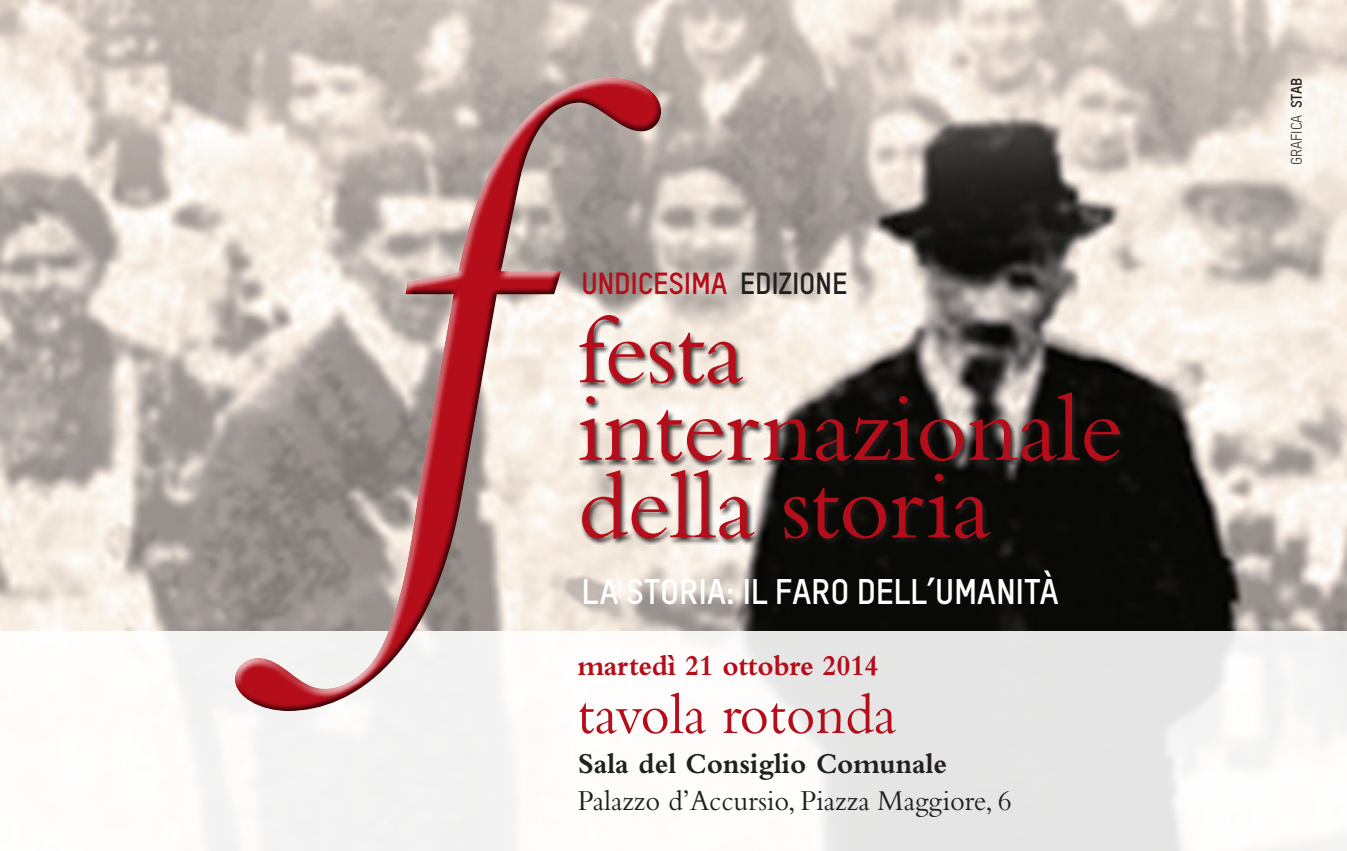
<style>
.page{position:relative;width:1347px;height:851px;background:#fff}
.page>*{position:absolute;margin:0;border:0;box-sizing:border-box;transform-origin:0 0}
.Testo{font:100px "Bembo";letter-spacing:-.01em;color:#b50e1a}
.t1{font:60px "Bembo";color:#b50e1a;scale:.95 1}
.Testo-2{font:700 35px "TSTARPRO";letter-spacing:-.01em;color:#fff}
.t2{font:30px "Bembo";color:#231f20;scale:.95 1}
.t3{font:700 30px "Bembo";color:#231f20;scale:.95 1}
.t4{font:700 30px "Bembo";letter-spacing:-.01em;color:#b50e1a;scale:.95 1}
.Testo-3{font:700 30px "TSTARPRO";letter-spacing:-.01em;color:#b50e1a}
.Testo-4{font:15px "TSTARPRO";letter-spacing:-.01em;color:#231f20}
.s1{color:#231f20}
.s2{font-weight:700}
</style>
<div class="page">
<img style="left:0;top:0;width:1346px;height:631px">
<svg style="left:168px;top:631px;width:1178px;height:219px"></svg>
<div style="left:232px;top:74px;width:430px;height:622px;background:#fff;opacity:.75"></div>
<div style="left:232px;top:93px;width:430px;height:619px;background:#231f20;opacity:.75"></div>
<div style="left:578px;top:314px;width:548px;height:230px;background:#231f20;opacity:.9"></div>
<p class="Testo-3" style="left:581px;top:265px;width:268px">UNDICESIMA <span class="s1">EDIZIONE</span></p>
<p class="Testo" style="left:578px;top:292px;width:167px">festa</p>
<p class="Testo" style="left:578px;top:370px;width:547px">internazionale</p>
<p class="Testo" style="left:578px;top:447px;width:415px">della storia</p>
<p class="Testo-2" style="left:581px;top:569px;width:479px">LA STORIA: IL FARO DELL’UMANITÀ</p>
<p class="t4" style="left:578px;top:649px;width:318px">martedì 21 ottobre 2014</p>
<p class="t1" style="left:578px;top:679px;width:337px">tavola rotonda</p>
<p class="t3" style="left:578px;top:746px;width:390px">Sala del Consiglio Comunale</p>
<p class="t2" style="left:578px;top:783px;width:458px">Palazzo d’Accursio, Piazza Maggiore, 6</p>
<p class="Testo-4" style="left:1287px;top:165px;width:89px;rotate:-90deg">GRAFICA <span class="s2">STAB</span></p>
</div>
